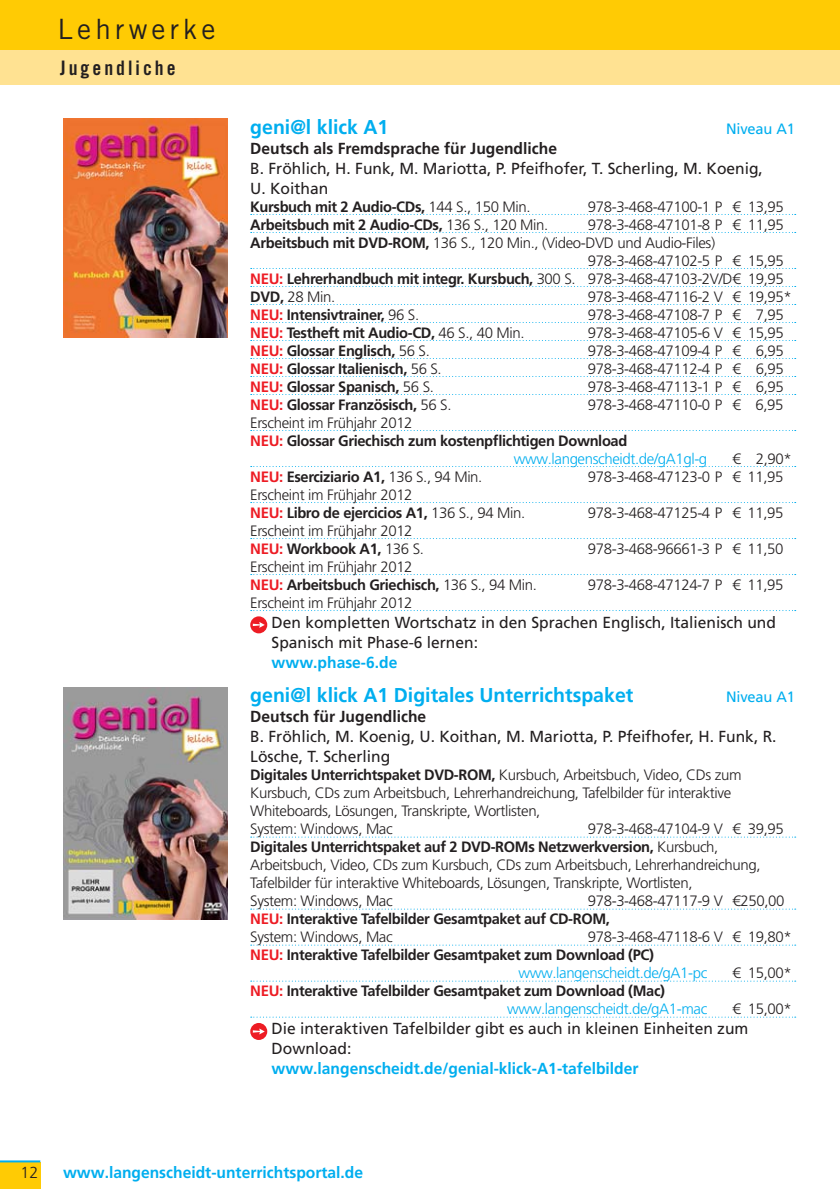
<style>
.page{position:relative;width:840px;height:1189px;background:#fff}
.page>*{position:absolute;margin:0;border:0;box-sizing:border-box;transform-origin:0 0}
.t1{font:28px "Trade Gothic LT Pro";letter-spacing:.15em;color:#231f20}
.t2{font:700 20px "Frutiger LT Pro";color:#00aeef}
.t3{font:20px "Trade Gothic LT Pro Bd Cn 20";letter-spacing:.15em;color:#231f20}
.t4{font:16px/20px "Frutiger LT Pro";color:#231f20}
.t5{font:700 16px "Frutiger LT Pro";color:#00aeef}
.t6{font:700 16px "Frutiger LT Pro";color:#231f20}
.t7{font:300 16px "Frutiger LT Pro";color:#231f20}
.t8{font:300 15px/18px "Frutiger LT Pro";letter-spacing:-.025em;color:#231f20}
.t9{font:700 15px/18px "Frutiger LT Pro";letter-spacing:-.025em;color:#231f20}
.t10{font:300 15px "Frutiger LT Pro";letter-spacing:-.025em;color:#00aeef}
.t11{font:15px "Frutiger LT Pro";letter-spacing:-.01em;color:#00aeef}
.s1{font-weight:300}
.s2{font-weight:700}
.s3{color:#ed1c24}
.s4{font-weight:700;color:#ed1c24}
.s5{font-weight:300;color:#00aeef}
</style>
<div class="page">
<div style="left:0;top:0;width:839px;height:51px;background:#ffcb04"></div>
<div style="left:0;top:51px;width:839px;height:34px;background:#ffe292"></div>
<div style="left:0;top:1162px;width:40px;height:27px;background:#ffcb04"></div>
<hr style="left:0;top:1160px;width:40px;height:2px;background:#00aeef">
<svg style="left:251px;top:214px;width:544px;height:1px"></svg>
<svg style="left:251px;top:232px;width:544px;height:1px"></svg>
<svg style="left:251px;top:268px;width:544px;height:1px"></svg>
<svg style="left:251px;top:286px;width:544px;height:1px"></svg>
<svg style="left:251px;top:304px;width:544px;height:1px"></svg>
<svg style="left:251px;top:322px;width:544px;height:1px"></svg>
<svg style="left:251px;top:340px;width:544px;height:1px"></svg>
<svg style="left:251px;top:358px;width:544px;height:1px"></svg>
<svg style="left:251px;top:376px;width:544px;height:1px"></svg>
<svg style="left:251px;top:394px;width:544px;height:1px"></svg>
<svg style="left:251px;top:430px;width:544px;height:1px"></svg>
<svg style="left:251px;top:466px;width:544px;height:1px"></svg>
<svg style="left:251px;top:502px;width:544px;height:1px"></svg>
<svg style="left:251px;top:538px;width:544px;height:1px"></svg>
<svg style="left:251px;top:574px;width:544px;height:1px"></svg>
<svg style="left:251px;top:610px;width:544px;height:1px"></svg>
<div style="left:250px;top:616px;width:17px;height:17px;background:#ed1c24;border-radius:50%"></div>
<svg style="left:253px;top:622px;width:12px;height:6px"></svg>
<img style="left:63px;top:119px;width:164px;height:219px">
<svg style="left:251px;top:836px;width:544px;height:1px"></svg>
<svg style="left:251px;top:908px;width:544px;height:1px"></svg>
<svg style="left:251px;top:944px;width:544px;height:1px"></svg>
<svg style="left:251px;top:980px;width:544px;height:1px"></svg>
<svg style="left:251px;top:1016px;width:544px;height:1px"></svg>
<div style="left:250px;top:1023px;width:17px;height:17px;background:#ed1c24;border-radius:50%"></div>
<svg style="left:253px;top:1028px;width:12px;height:6px"></svg>
<img style="left:63px;top:687px;width:164px;height:232px">
<h1 class="t1" style="left:57px;top:13px;width:160px">Lehrwerke</h1>
<h2 class="t3" style="left:60px;top:61px;width:117px">Jugendliche</h2>
<h2 class="t2" style="left:250px;top:119px;width:140px">geni@l klick A1</h2>
<p class="t11" style="left:726px;top:123px;width:70px">Niveau A1</p>
<p class="t6" style="left:250px;top:142px;width:308px">Deutsch als Fremdsprache für Jugendliche</p>
<p class="t4" style="left:250px;top:160px;width:514px">B. Fröhlich, H. Funk, M. Mariotta, P. Pfeifhofer, T. Scherling, M. Koenig,<br>U. Koithan</p>
<p class="t9" style="left:250px;top:199px;width:282px">Kursbuch mit 2 Audio-CDs, <span class="s1">144 S., 150 Min.</span></p>
<p class="t8" style="left:587px;top:199px;width:197px">978-3-468-47100-1 P € 13,95</p>
<p class="t9" style="left:250px;top:217px;width:299px">Arbeitsbuch mit 2 Audio-CDs, <span class="s1">136 S., 120 Min.</span></p>
<p class="t8" style="left:587px;top:217px;width:197px">978-3-468-47101-8 P € 11,95</p>
<p class="t8" style="left:250px;top:235px;width:466px"><span class="s2">Arbeitsbuch mit DVD-ROM,</span> 136 S., 120 Min., (Video-DVD und Audio-Files)</p>
<p class="t8" style="left:587px;top:253px;width:197px">978-3-468-47102-5 P € 15,95</p>
<p class="t9" style="left:250px;top:271px;width:535px"><span class="s3">NEU:</span> Lehrerhandbuch mit integr. Kursbuch, <span class="s1">300 S. 978-3-468-47103-2 V/D € 19,95</span></p>
<p class="t8" style="left:250px;top:289px;width:86px"><span class="s2">DVD,</span> 28 Min.</p>
<p class="t8" style="left:587px;top:289px;width:205px">978-3-468-47116-2 V € 19,95*</p>
<p class="t9" style="left:250px;top:307px;width:170px"><span class="s3">NEU:</span> Intensivtrainer, <span class="s1">96 S.</span></p>
<p class="t8" style="left:587px;top:307px;width:197px">978-3-468-47108-7 P € 7,95</p>
<p class="t9" style="left:250px;top:325px;width:276px"><span class="s3">NEU:</span> Testheft mit Audio-CD, <span class="s1">46 S., 40 Min.</span></p>
<p class="t8" style="left:587px;top:325px;width:197px">978-3-468-47105-6 V € 15,95</p>
<p class="t9" style="left:250px;top:343px;width:181px"><span class="s3">NEU:</span> Glossar Englisch, <span class="s1">56 S.</span></p>
<p class="t8" style="left:587px;top:343px;width:197px">978-3-468-47109-4 P € 6,95</p>
<p class="t9" style="left:250px;top:361px;width:193px"><span class="s3">NEU:</span> Glossar Italienisch, <span class="s1">56 S.</span></p>
<p class="t8" style="left:587px;top:361px;width:197px">978-3-468-47112-4 P € 6,95</p>
<p class="t9" style="left:250px;top:379px;width:185px"><span class="s3">NEU:</span> Glossar Spanisch, <span class="s1">56 S.</span></p>
<p class="t8" style="left:587px;top:379px;width:197px">978-3-468-47113-1 P € 6,95</p>
<p class="t9" style="left:250px;top:397px;width:203px"><span class="s3">NEU:</span> Glossar Französisch, <span class="s1">56 S.</span></p>
<p class="t8" style="left:587px;top:397px;width:197px">978-3-468-47110-0 P € 6,95</p>
<p class="t8" style="left:250px;top:415px;width:164px">Erscheint im Frühjahr 2012</p>
<p class="t9" style="left:250px;top:433px;width:378px"><span class="s3">NEU:</span> Glossar Griechisch zum kostenpflichtigen Download</p>
<p class="t10" style="left:514px;top:453px;width:195px">www.langenscheidt.de/gA1gl-g</p>
<p class="t8" style="left:732px;top:451px;width:61px">€ 2,90*</p>
<p class="t9" style="left:250px;top:469px;width:234px"><span class="s3">NEU:</span> Eserciziario A1, <span class="s1">136 S., 94 Min.</span></p>
<p class="t8" style="left:587px;top:469px;width:197px">978-3-468-47123-0 P € 11,95</p>
<p class="t8" style="left:250px;top:487px;width:276px">Erscheint im Frühjahr 2012<br><span class="s4">NEU:</span> <span class="s2">Libro de ejercicios A1,</span> 136 S., 94 Min.</p>
<p class="t8" style="left:587px;top:505px;width:197px">978-3-468-47125-4 P € 11,95</p>
<p class="t8" style="left:250px;top:523px;width:175px">Erscheint im Frühjahr 2012<br><span class="s4">NEU:</span> <span class="s2">Workbook A1,</span> 136 S.</p>
<p class="t8" style="left:250px;top:559px;width:288px">Erscheint im Frühjahr 2012<br><span class="s4">NEU:</span> <span class="s2">Arbeitsbuch Griechisch,</span> 136 S., 94 Min.</p>
<p class="t8" style="left:587px;top:541px;width:197px">978-3-468-96661-3 P € 11,50</p>
<p class="t8" style="left:587px;top:577px;width:197px">978-3-468-47124-7 P € 11,95</p>
<p class="t8" style="left:250px;top:595px;width:164px">Erscheint im Frühjahr 2012</p>
<p class="t4" style="left:271px;top:614px;width:506px">Den kompletten Wortschatz in den Sprachen Englisch, Italienisch und<br>Spanisch mit Phase-6 lernen:</p>
<p class="t5" style="left:271px;top:656px;width:127px">www.phase-6.de</p>
<h2 class="t2" style="left:250px;top:688px;width:384px">geni@l klick A1 Digitales Unterrichtspaket</h2>
<p class="t11" style="left:726px;top:691px;width:70px">Niveau A1</p>
<p class="t6" style="left:250px;top:711px;width:177px">Deutsch für Jugendliche</p>
<p class="t4" style="left:250px;top:728px;width:527px">B. Fröhlich, M. Koenig, U. Koithan, M. Mariotta, P. Pfeifhofer, H. Funk, R.<br>Lösche, T. Scherling</p>
<p class="t8" style="left:250px;top:768px;width:492px"><span class="s2">Digitales Unterrichtspaket DVD-ROM,</span> Kursbuch, Arbeitsbuch, Video, CDs zum Kursbuch, CDs zum Arbeitsbuch, Lehrerhandreichung, Tafelbilder für interaktive Whiteboards, Lösungen, Transkripte, Wortlisten,<br>System: Windows, Mac</p>
<p class="t8" style="left:250px;top:822px;width:535px;text-indent:337px">978-3-468-47104-9 V € 39,95<br><span class="s2">Digitales Unterrichtspaket auf 2 DVD-ROMs Netzwerkversion,</span> Kursbuch, Arbeitsbuch, Video, CDs zum Kursbuch, CDs zum Arbeitsbuch, Lehrerhandreichung, Tafelbilder für interaktive Whiteboards, Lösungen, Transkripte, Wortlisten,<br>System: Windows, Mac</p>
<p class="t8" style="left:250px;top:894px;width:535px;text-indent:337px">978-3-468-47117-9 V € 250,00<br><span class="s4">NEU:</span> <span class="s2">Interaktive Tafelbilder Gesamtpaket auf CD-ROM,<br></span>System: Windows, Mac</p>
<p class="t8" style="left:587px;top:930px;width:205px">978-3-468-47118-6 V € 19,80*</p>
<p class="t9" style="left:250px;top:948px;width:405px"><span class="s3">NEU:</span> Interaktive Tafelbilder Gesamtpaket zum Download (PC)</p>
<p class="t10" style="left:518px;top:967px;width:190px">www.langenscheidt.de/gA1-pc</p>
<p class="t8" style="left:732px;top:966px;width:61px">€ 15,00*</p>
<p class="t9" style="left:507px;top:984px;width:201px;text-indent:-257px"><span class="s3">NEU:</span> Interaktive Tafelbilder Gesamtpaket zum Download (Mac) <span class="s5">www.langenscheidt.de/gA1-mac</span></p>
<p class="t8" style="left:732px;top:1002px;width:61px">€ 15,00*</p>
<p class="t4" style="left:271px;top:1020px;width:478px">Die interaktiven Tafelbilder gibt es auch in kleinen Einheiten zum<br>Download:</p>
<p class="t5" style="left:271px;top:1063px;width:368px">www.langenscheidt.de/genial-klick-A1-tafelbilder</p>
<p class="t7" style="left:21px;top:1166px;width:19px">12</p>
<p class="t5" style="left:63px;top:1166px;width:301px">www.langenscheidt-unterrichtsportal.de</p>
</div>
